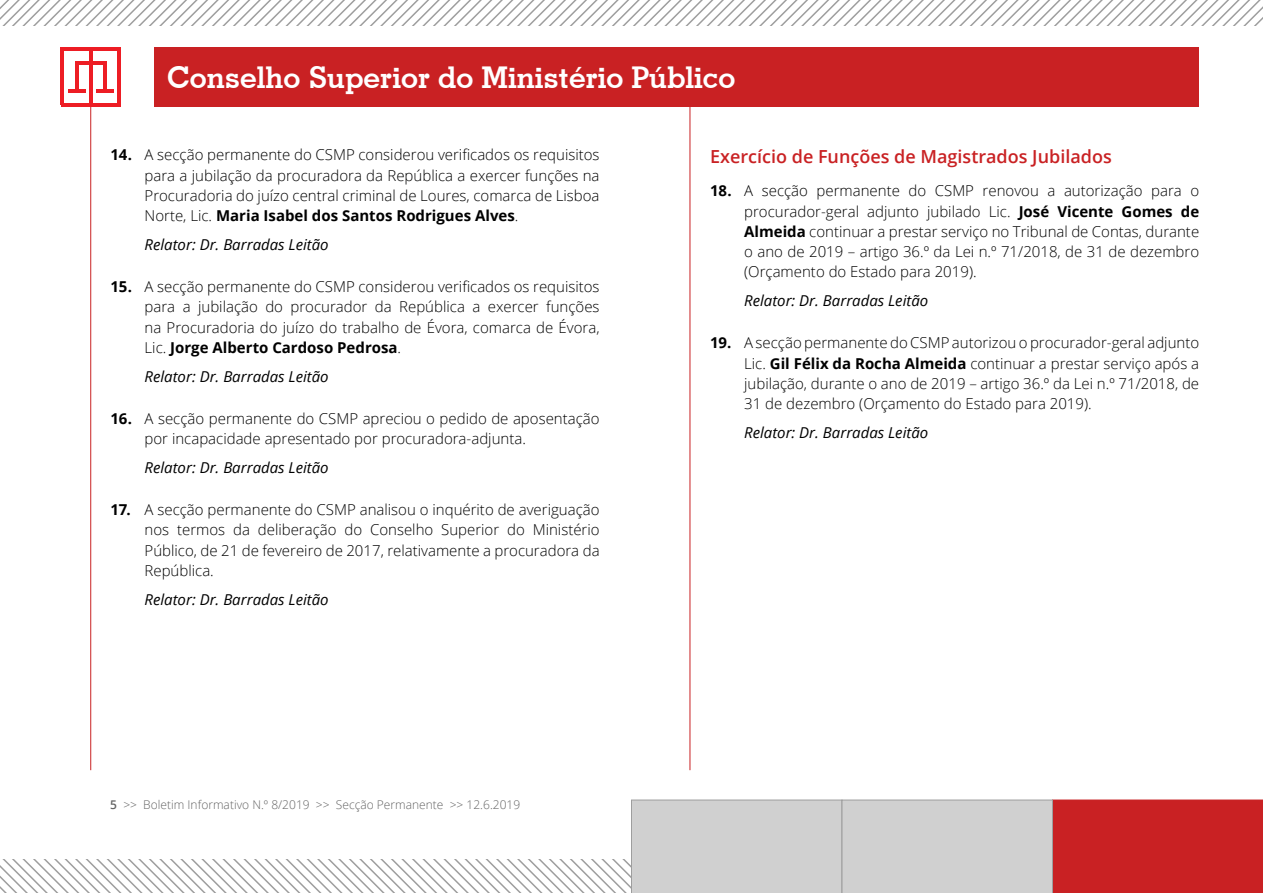
<style>
.page{position:relative;width:1263px;height:893px;background:#fff}
.page>*{position:absolute;margin:0;border:0;box-sizing:border-box;transform-origin:0 0}
.t1{font:700 30px "Geometric Slab 703 BT";color:#fff}
.titulo_texto{font:600 18px "Open Sans";color:#c92123}
.texto_miolo_light{font:300 15px/20.2px "Open Sans";color:#000;text-align:justify}
.relator_fim{font:italic 15px "Open Sans";color:#000}
.t2{font:300 12px "Open Sans";color:#646464}
.s1{font-weight:700}
.s2{font-weight:600}
</style>
<div class="page">
<svg style="left:0;top:800px;width:1263px;height:93px"></svg>
<div style="left:154px;top:47px;width:1045px;height:60px;background:#c92123"></div>
<hr style="left:90px;top:104px;width:1px;height:666px;background:#c92123">
<hr style="left:75px;top:61px;width:3px;height:31px;background:#ed1d24">
<hr style="left:61px;top:47px;width:3px;height:58px;background:#ed1d24">
<hr style="left:117px;top:49px;width:3px;height:56px;background:#ed1d24">
<hr style="left:61px;top:103px;width:59px;height:4px;background:#ed1d24">
<hr style="left:61px;top:47px;width:59px;height:4px;background:#ed1d24">
<hr style="left:89px;top:48px;width:3px;height:56px;background:#ed1d24">
<hr style="left:68px;top:89px;width:17px;height:4px;background:#ed1d24">
<hr style="left:103px;top:61px;width:3px;height:31px;background:#ed1d24">
<hr style="left:75px;top:61px;width:31px;height:4px;background:#ed1d24">
<hr style="left:96px;top:89px;width:18px;height:4px;background:#ed1d24">
<hr style="left:690px;top:104px;width:1px;height:666px;background:#c92123">
<svg style="left:0;top:0;width:1263px;height:26px"></svg>
<h1 class="t1" style="left:167px;top:60px;width:570px">Conselho Superior do Ministério Público</h1>
<p class="texto_miolo_light" style="left:145px;top:144px;width:456px;text-indent:-34px"><span class="s1">14.</span> A secção permanente do CSMP considerou verificados os requisitos para a jubilação da procuradora da República a exercer funções na Procuradoria do juízo central criminal de Loures, comarca de Lisboa Norte, Lic. <span class="s1">Maria Isabel dos Santos Rodrigues Alves</span>.</p>
<p class="relator_fim" style="left:145px;top:234px;width:186px">Relator: Dr. Barradas Leitão</p>
<p class="texto_miolo_light" style="left:145px;top:276px;width:456px;text-indent:-34px"><span class="s1">15.</span> A secção permanente do CSMP considerou verificados os requisitos para a jubilação do procurador da República a exercer funções na Procuradoria do juízo do trabalho de Évora, comarca de Évora, Lic. <span class="s1">Jorge Alberto Cardoso Pedrosa</span>.</p>
<p class="relator_fim" style="left:145px;top:366px;width:186px">Relator: Dr. Barradas Leitão</p>
<p class="texto_miolo_light" style="left:145px;top:408px;width:456px;text-indent:-34px"><span class="s1">16.</span> A secção permanente do CSMP apreciou o pedido de aposentação por incapacidade apresentado por procuradora-adjunta.</p>
<p class="relator_fim" style="left:145px;top:457px;width:186px">Relator: Dr. Barradas Leitão</p>
<p class="texto_miolo_light" style="left:145px;top:499px;width:456px;text-indent:-34px"><span class="s1">17.</span> A secção permanente do CSMP analisou o inquérito de averiguação nos termos da deliberação do Conselho Superior do Ministério Público, de 21 de fevereiro de 2017, relativamente a procuradora da República.</p>
<p class="relator_fim" style="left:145px;top:589px;width:186px">Relator: Dr. Barradas Leitão</p>
<p class="t2" style="left:110px;top:796px;width:411px"><span class="s2">5</span> &gt;&gt; Boletim Informativo N.º 8/2019 &gt;&gt; Secção Permanente &gt;&gt; 12.6.2019</p>
<p class="titulo_texto" style="left:710px;top:144px;width:403px">Exercício de Funções de Magistrados Jubilados</p>
<p class="texto_miolo_light" style="left:744px;top:180px;width:456px;text-indent:-34px"><span class="s1">18.</span> A secção permanente do CSMP renovou a autorização para o procurador-geral adjunto jubilado Lic. <span class="s1">José Vicente Gomes de Almeida</span> continuar a prestar serviço no Tribunal de Contas, durante o ano de 2019 – artigo 36.º da Lei n.º 71/2018, de 31 de dezembro (Orçamento do Estado para 2019).</p>
<p class="relator_fim" style="left:744px;top:290px;width:186px">Relator: Dr. Barradas Leitão</p>
<p class="texto_miolo_light" style="left:744px;top:332px;width:456px;text-indent:-34px"><span class="s1">19.</span> A secção permanente do CSMP autorizou o procurador-geral adjunto Lic. <span class="s1">Gil Félix da Rocha Almeida</span> continuar a prestar serviço após a jubilação, durante o ano de 2019 – artigo 36.º da Lei n.º 71/2018, de 31 de dezembro (Orçamento do Estado para 2019).</p>
<p class="relator_fim" style="left:744px;top:422px;width:186px">Relator: Dr. Barradas Leitão</p>
</div>
